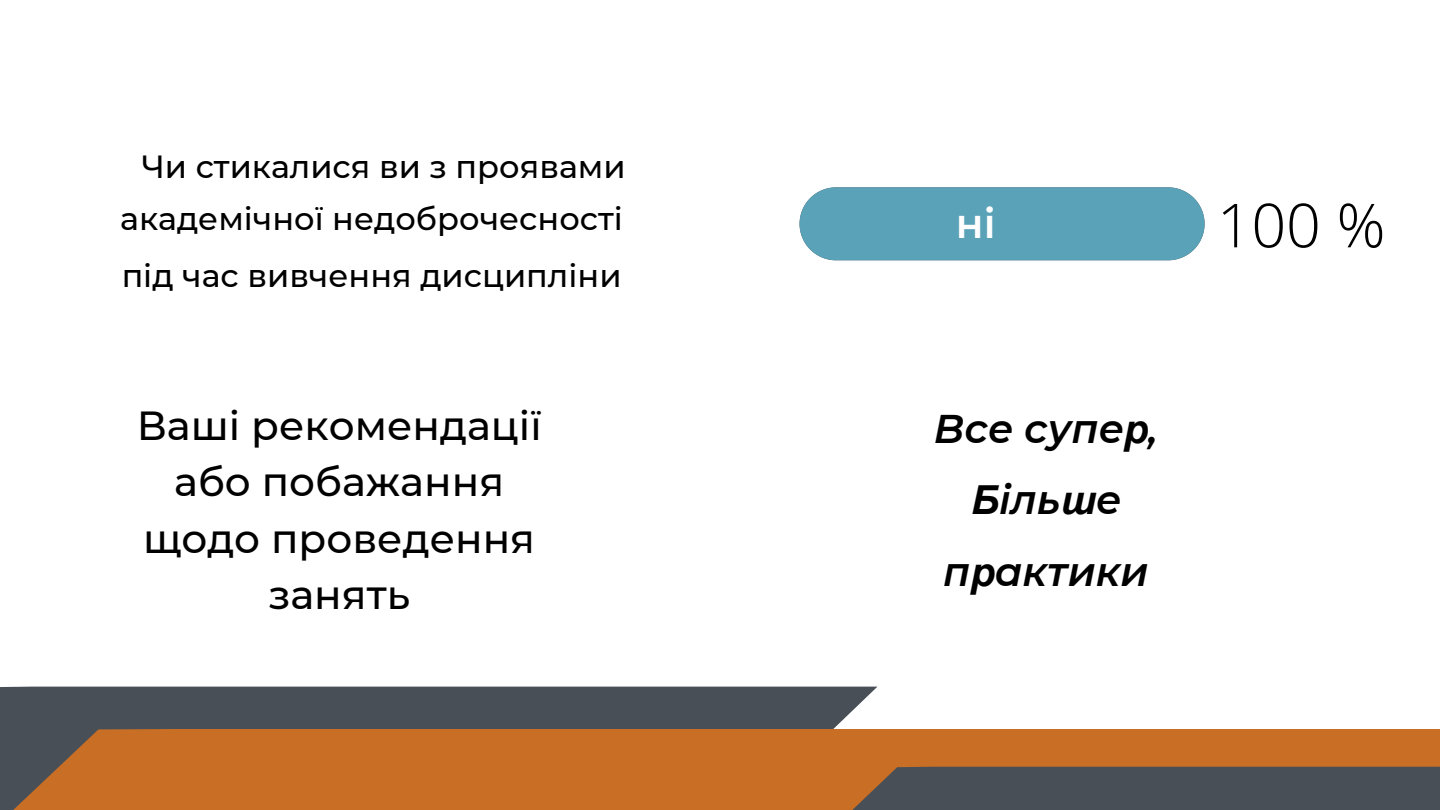
<style>
.page{position:relative;width:1440px;height:810px;background:#fff}
.page>*{position:absolute;margin:0;border:0;box-sizing:border-box;transform-origin:0 0}
.t1{font:300 60.8px "Open Sans";color:#000}
.t2{font:500 40.5px/56.2px "Montserrat";color:#000;text-align:center}
.t3{font:600 40.5px "Montserrat";color:#fff}
.t4{font:italic 600 40px/71.5px "Montserrat";color:#000;text-align:center}
.t5{font:500 32px/52.3px "Montserrat";color:#000;text-align:right}
.s1{font-family:"Arial";font-weight:700}
</style>
<div class="page">
<div style="left:0;top:687px;width:877px;height:42px;background:#494f56"></div>
<div style="left:0;top:729px;width:1440px;height:81px;background:#c86e25"></div>
<svg style="left:502px;top:767px;width:938px;height:43px;background:#7b5b42"></svg>
<div style="left:800px;top:187px;width:405px;height:73px;background:#5aa2b8"></div>
<p class="t5" style="left:120px;top:140px;width:507px">Чи стикалися ви з проявами академічної недоброчесності</p>
<p class="t5" style="left:122px;top:250px;width:501px">під час вивчення дисципліни</p>
<p class="t2" style="left:137px;top:397px;width:406px">Ваші рекомендації або побажання щодо проведення занять</p>
<p class="t3" style="left:956px;top:198px;width:41px">ні</p>
<h1 class="t1" style="left:1217px;top:182px;width:170px">100 %</h1>
<p class="t4" style="left:934px;top:393px;width:226px">Все супе<span class="s1">р</span>,<br><span class="s1">Б</span>іль<span class="s1">ш</span>е п<span class="s1">р</span>актики</p>
</div>
